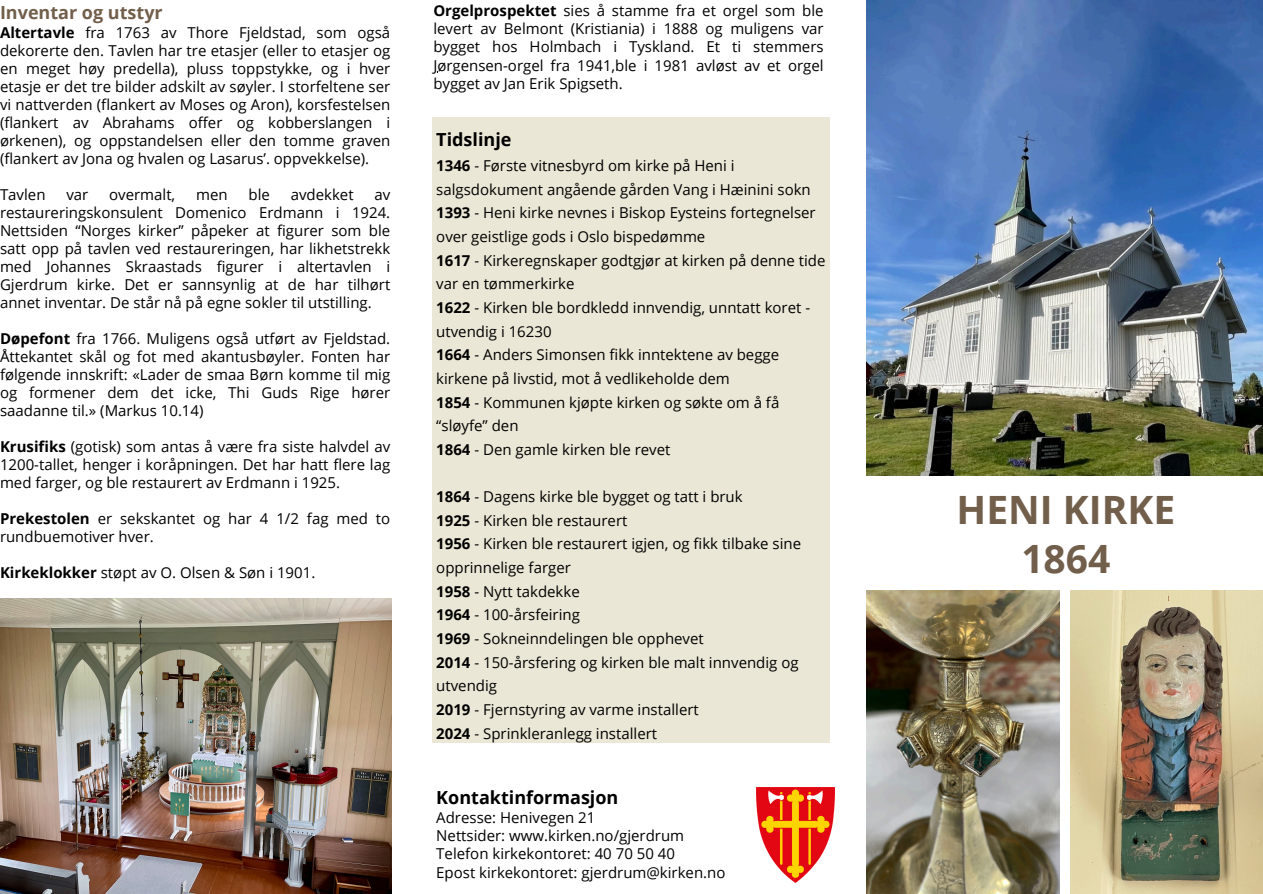
<style>
.page{position:relative;width:1263px;height:894px;background:#fff}
.page>*{position:absolute;margin:0;border:0;box-sizing:border-box;transform-origin:0 0}
.t1{font:700 39px/48.3px "Open Sans";color:#715f4b;text-align:center}
.t2{font:700 18px "Open Sans";color:#000}
.t3{font:700 18px "Open Sans";color:#715f4b}
.t4{font:15px/18px "Open Sans";color:#000}
.s1{font-weight:700}
</style>
<div class="page">
<img style="left:867px;top:0;width:396px;height:475px">
<img style="left:867px;top:590px;width:192px;height:303px">
<img style="left:1070px;top:590px;width:193px;height:303px">
<img style="left:756px;top:787px;width:78px;height:94px">
<div style="left:433px;top:117px;width:397px;height:625px;background:#ebe7d6"></div>
<img style="left:0;top:598px;width:392px;height:295px">
<p class="t3" style="left:0;top:-1px;width:164px">Inventar og utstyr</p>
<p class="t4" style="left:0;top:23px;width:392px;text-align:justify"><span class="s1">Altertavle</span> fra 1763 av Thore Fjeldstad, som også dekorerte den. Tavlen har tre etasjer (eller to etasjer og en meget høy predella), pluss toppstykke, og i hver etasje er det tre bilder adskilt av søyler. I storfeltene ser vi nattverden (flankert av Moses og Aron), korsfestelsen (flankert av Abrahams offer og kobberslangen i ørkenen), og oppstandelsen eller den tomme graven (flankert av Jona og hvalen og Lasarus’. oppvekkelse).</p>
<p class="t4" style="left:0;top:185px;width:47px">Tavlen</p>
<p class="t4" style="left:66px;top:185px;width:23px">var</p>
<p class="t4" style="left:109px;top:185px;width:68px">overmalt,</p>
<p class="t4" style="left:196px;top:185px;width:33px">men</p>
<p class="t4" style="left:248px;top:185px;width:23px">ble</p>
<p class="t4" style="left:291px;top:185px;width:64px">avdekket</p>
<p class="t4" style="left:0;top:185px;width:392px;text-align:justify;text-indent:374px">av restaureringskonsulent Domenico Erdmann i 1924.<br>Nettsiden “Norges kirker” påpeker at figurer som ble satt opp på tavlen ved restaureringen, har likhetstrekk med Johannes Skraastads figurer i altertavlen i Gjerdrum kirke. Det er sannsynlig at de har tilhørt annet inventar. De står nå på egne sokler til utstilling.</p>
<p class="t4" style="left:0;top:329px;width:392px;text-align:justify"><span class="s1">Døpefont</span> fra 1766. Muligens også utført av Fjeldstad.<br>Åttekantet skål og fot med akantusbøyler. Fonten har følgende innskrift: «Lader de smaa Børn komme til mig og formener dem det icke, Thi Guds Rige hører saadanne til.» (Markus 10.14)</p>
<p class="t4" style="left:0;top:437px;width:392px;text-align:justify"><span class="s1">Krusifiks</span> (gotisk) som antas å være fra siste halvdel av 1200-tallet, henger i koråpningen. Det har hatt flere lag med farger, og ble restaurert av Erdmann i 1925.</p>
<p class="t4" style="left:0;top:509px;width:392px"><span class="s1">Prekestolen</span> er sekskantet og har 4 1/2 fag med to rundbuemotiver hver.</p>
<p class="t4" style="left:0;top:563px;width:317px"><span class="s1">Kirkeklokker</span> støpt av O. Olsen &amp; Søn i 1901.</p>
<p class="t4" style="left:433px;top:2px;width:392px;text-align:justify"><span class="s1">Orgelprospektet</span> sies å stamme fra et orgel som ble levert av Belmont (Kristiania) i 1888 og muligens var bygget hos Holmbach i Tyskland. Et ti stemmers</p>
<p class="t4" style="left:433px;top:56px;width:392px">Jørgensen-orgel fra 1941,ble i 1981 avløst av et orgel bygget av Jan Erik Spigseth.</p>
<p class="t2" style="left:436px;top:127px;width:77px">Tidslinje</p>
<p class="t4" style="left:436px;top:153px;width:376px;line-height:23.7px"><span class="s1">1346</span> - Første vitnesbyrd om kirke på Heni i salgsdokument angående gården Vang i Hæinini sokn</p>
<p class="t4" style="left:436px;top:200px;width:381px;line-height:23.7px"><span class="s1">1393</span> - Heni kirke nevnes i Biskop Eysteins fortegnelser over geistlige gods i Oslo bispedømme</p>
<p class="t4" style="left:436px;top:248px;width:391px;line-height:23.7px"><span class="s1">1617</span> - Kirkeregnskaper godtgjør at kirken på denne tide var en tømmerkirke</p>
<p class="t4" style="left:436px;top:295px;width:375px;line-height:23.7px"><span class="s1">1622</span> - Kirken ble bordkledd innvendig, unntatt koret - utvendig i 16230</p>
<p class="t4" style="left:436px;top:342px;width:344px;line-height:23.7px"><span class="s1">1664</span> - Anders Simonsen fikk inntektene av begge kirkene på livstid, mot å vedlikeholde dem</p>
<p class="t4" style="left:436px;top:389px;width:345px;line-height:23.7px"><span class="s1">1854</span> - Kommunen kjøpte kirken og søkte om å få “sløyfe” den</p>
<p class="t4" style="left:436px;top:440px;width:236px"><span class="s1">1864</span> - Den gamle kirken ble revet</p>
<p class="t4" style="left:436px;top:487px;width:308px"><span class="s1">1864</span> - Dagens kirke ble bygget og tatt i bruk</p>
<p class="t4" style="left:436px;top:510px;width:193px"><span class="s1">1925</span> - Kirken ble restaurert</p>
<p class="t4" style="left:436px;top:531px;width:366px;line-height:23.7px"><span class="s1">1956</span> - Kirken ble restaurert igjen, og fikk tilbake sine opprinnelige farger</p>
<p class="t4" style="left:436px;top:581px;width:145px"><span class="s1">1958</span> - Nytt takdekke</p>
<p class="t4" style="left:436px;top:605px;width:145px"><span class="s1">1964</span> - 100-årsfeiring</p>
<p class="t4" style="left:436px;top:629px;width:269px"><span class="s1">1969</span> - Sokneinndelingen ble opphevet</p>
<p class="t4" style="left:436px;top:649px;width:364px;line-height:23.7px"><span class="s1">2014</span> - 150-årsfering og kirken ble malt innvendig og utvendig</p>
<p class="t4" style="left:436px;top:699px;width:264px"><span class="s1">2019</span> - Fjernstyring av varme installert</p>
<h1 class="t4" style="left:436px;top:723px;width:222px"><span class="s1">2024</span> - Sprinkleranlegg installert</h1>
<p class="t2" style="left:436px;top:784px;width:184px">Kontaktinformasjon</p>
<p class="t4" style="left:436px;top:808px;width:161px">Adresse: Henivegen 21</p>
<p class="t4" style="left:436px;top:826px;width:249px">Nettsider: www.kirken.no/gjerdrum</p>
<p class="t4" style="left:436px;top:844px;width:240px">Telefon kirkekontoret: 40 70 50 40</p>
<p class="t4" style="left:436px;top:862px;width:291px">Epost kirkekontoret: gjerdrum@kirken.no</p>
<p class="t1" style="left:956px;top:485px;width:220px">HENI KIRKE<br>1864</p>
</div>
